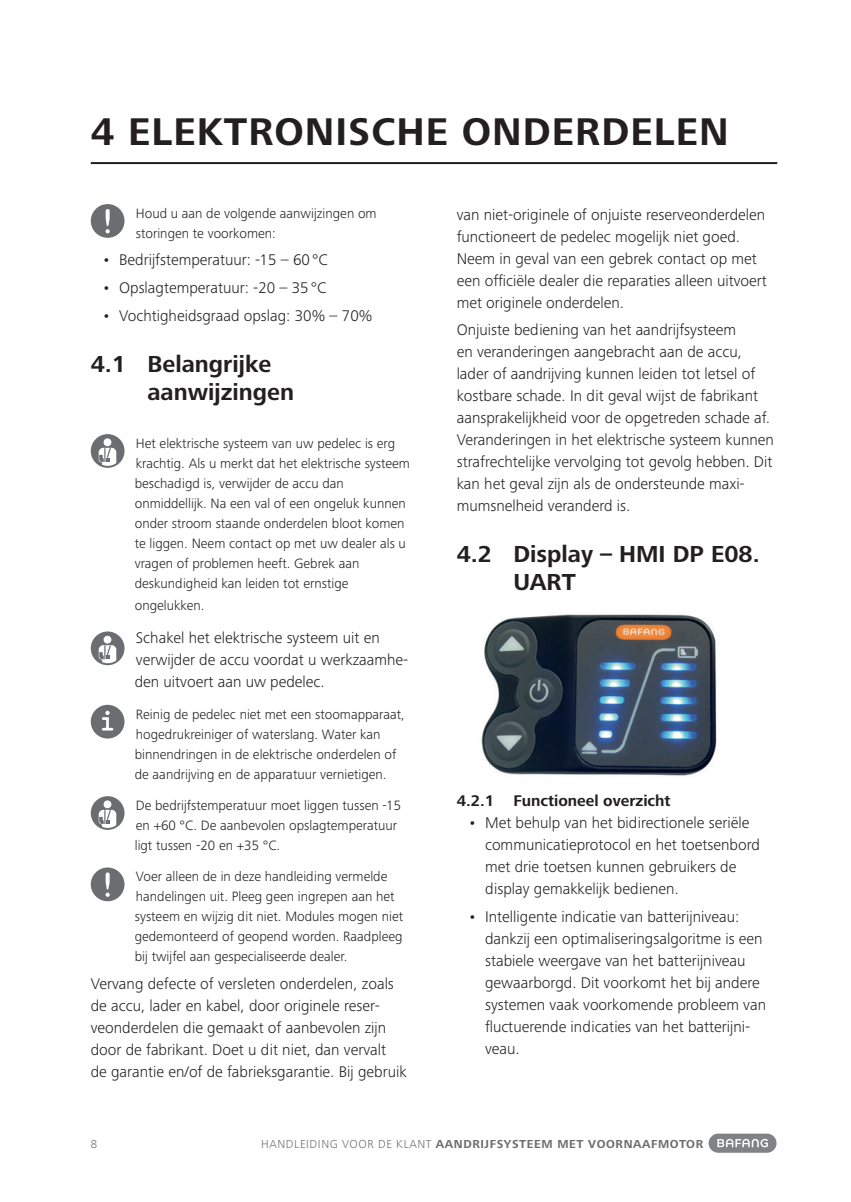
<style>
.page{position:relative;width:851px;height:1202px;background:#fff}
.page>*{position:absolute;margin:0;border:0;box-sizing:border-box;transform-origin:0 0}
.t1{font:700 40px "Frutiger Next Pro";letter-spacing:.025em;color:#231f20}
.t2{font:700 24px/28px "Frutiger Next Pro";color:#231f20}
.t3{font:300 16px/22px "Frutiger Next Pro";color:#231f20}
.t4{font:700 16px "Frutiger Next Pro";color:#231f20}
.t5{font:300 14px/20px "Frutiger Next Pro";color:#231f20}
.t6{font:700 12px "Frutiger Next Pro";letter-spacing:.05em;color:#6c6d70}
.t7{font:300 12px "Frutiger Next Pro";color:#6c6d70}
.s1{font-weight:400}
.s2{font-weight:300}
</style>
<div class="page">
<div style="left:708px;top:1134px;width:68px;height:19px;background:#808285;border-radius:10px"></div>
<svg style="left:717px;top:1139px;width:50px;height:8px"></svg>
<hr style="left:91px;top:162px;width:686px;height:2px;background:#231f20">
<div style="left:91px;top:204px;width:33px;height:34px;background:#6c6d70;border-radius:50%"></div>
<svg style="left:105px;top:209px;width:5px;height:24px"></svg>
<div style="left:91px;top:434px;width:33px;height:34px;background:#6c6d70;border-radius:50%"></div>
<div style="left:103px;top:438px;width:8px;height:8px;background:#fff;border-radius:50%"></div>
<svg style="left:99px;top:447px;width:17px;height:19px"></svg>
<svg style="left:91px;top:631px;width:33px;height:34px"></svg>
<div style="left:93px;top:633px;width:29px;height:30px;background:#6c6d70;border-radius:50%"></div>
<div style="left:103px;top:636px;width:8px;height:8px;background:#fff;border-radius:50%"></div>
<svg style="left:99px;top:645px;width:17px;height:18px"></svg>
<div style="left:91px;top:705px;width:33px;height:33px;background:#6c6d70;border-radius:50%"></div>
<svg style="left:102px;top:711px;width:11px;height:20px"></svg>
<div style="left:91px;top:796px;width:33px;height:34px;background:#6c6d70;border-radius:50%"></div>
<div style="left:103px;top:800px;width:8px;height:8px;background:#fff;border-radius:50%"></div>
<svg style="left:99px;top:809px;width:17px;height:19px"></svg>
<div style="left:91px;top:867px;width:33px;height:34px;background:#6c6d70;border-radius:50%"></div>
<svg style="left:105px;top:872px;width:5px;height:25px"></svg>
<img style="left:481px;top:614px;width:236px;height:162px">
<h1 class="t1" style="left:91px;top:109px;width:639px">4 ELEKTRONISCHE ONDERDELEN</h1>
<p class="t5" style="left:136px;top:203px;width:242px">Houd u aan de volgende aanwijzingen om storingen te voorkomen:</p>
<p class="t3" style="left:102px;top:249px;width:227px"><span class="s1">•</span> Bedrijfstemperatuur: -15 – 60°C</p>
<p class="t3" style="left:102px;top:277px;width:226px"><span class="s1">•</span> Opslagtemperatuur: -20 – 35°C</p>
<p class="t3" style="left:102px;top:304px;width:272px"><span class="s1">•</span> Vochtigheidsgraad opslag: 30% – 70%</p>
<h2 class="t2" style="left:147px;top:349px;width:148px;text-indent:-57px">4.1 Belangrijke aanwijzingen</h2>
<p class="t5" style="left:135px;top:433px;width:277px">Het elektrische systeem van uw pedelec is erg krachtig. Als u merkt dat het elektrische systeem beschadigd is, verwijder de accu dan onmiddellijk. Na een val of een ongeluk kunnen onder stroom staande onderdelen bloot komen te liggen. Neem contact op met uw dealer als u vragen of problemen heeft. Gebrek aan deskundigheid kan leiden tot ernstige</p>
<p class="t5" style="left:135px;top:595px;width:71px">ongelukken.</p>
<p class="t3" style="left:135px;top:627px;width:275px">Schakel het elektrische systeem uit en verwijder de accu voordat u werkzaamhe&shy;den uitvoert aan uw pedelec.</p>
<p class="t5" style="left:135px;top:704px;width:271px">Reinig de pedelec niet met een stoomapparaat, hogedrukreiniger of waterslang. Water kan binnendringen in de elektrische onderdelen of de aandrijving en de apparatuur vernietigen.</p>
<p class="t5" style="left:135px;top:795px;width:268px">De bedrijfstemperatuur moet liggen tussen -15 en +60 °C. De aanbevolen opslagtemperatuur ligt tussen -20 en +35 °C.</p>
<p class="t5" style="left:135px;top:867px;width:270px">Voer alleen de in deze handleiding vermelde handelingen uit. Pleeg geen ingrepen aan het systeem en wijzig dit niet. Modules mogen niet gedemonteerd of geopend worden. Raadpleeg bij twijfel aan gespecialiseerde dealer.</p>
<p class="t3" style="left:91px;top:973px;width:317px">Vervang defecte of versleten onderdelen, zoals de accu, lader en kabel, door originele reser&shy;veonderdelen die gemaakt of aanbevolen zijn door de fabrikant. Doet u dit niet, dan vervalt<br>de garantie en/of de fabrieksgarantie. Bij gebruik</p>
<p class="t3" style="left:456px;top:203px;width:311px">van niet-originele of onjuiste reserveonderdelen functioneert de pedelec mogelijk niet goed.<br>Neem in geval van een gebrek contact op met een officiële dealer die reparaties alleen uitvoert met originele onderdelen.</p>
<p class="t3" style="left:456px;top:319px;width:319px">Onjuiste bediening van het aandrijfsysteem<br>en veranderingen aangebracht aan de accu, lader of aandrijving kunnen leiden tot letsel of kostbare schade. In dit geval wijst de fabrikant aansprakelijkheid voor de opgetreden schade af.<br>Veranderingen in het elektrische systeem kunnen strafrechtelijke vervolging tot gevolg hebben. Dit kan het geval zijn als de ondersteunde maxi&shy;mumsnelheid veranderd is.</p>
<h2 class="t2" style="left:513px;top:540px;width:248px;text-indent:-57px">4.2 Display – HMI DP E08.<br>UART</h2>
<p class="t4" style="left:456px;top:792px;width:215px">4.2.1 Functioneel overzicht</p>
<p class="t3" style="left:485px;top:812px;width:276px;text-indent:-17px"><span class="s1">•</span> Met behulp van het bidirectionele seriële communicatieprotocol en het toetsenbord met drie toetsen kunnen gebruikers de display gemakkelijk bedienen.</p>
<p class="t3" style="left:485px;top:905px;width:282px;text-indent:-17px"><span class="s1">•</span> Intelligente indicatie van batterijniveau: dankzij een optimaliseringsalgoritme is een stabiele weergave van het batterijniveau gewaarborgd. Dit voorkomt het bij andere systemen vaak voorkomende probleem van fluctuerende indicaties van het batterijni&shy;veau.</p>
<p class="t7" style="left:91px;top:1137px;width:8px">8</p>
<p class="t6" style="left:261px;top:1137px;width:443px"><span class="s2">HANDLEIDING VOOR DE KLANT</span> AANDRIJFSYSTEEM MET VOORNAAFMOTOR</p>
</div>
